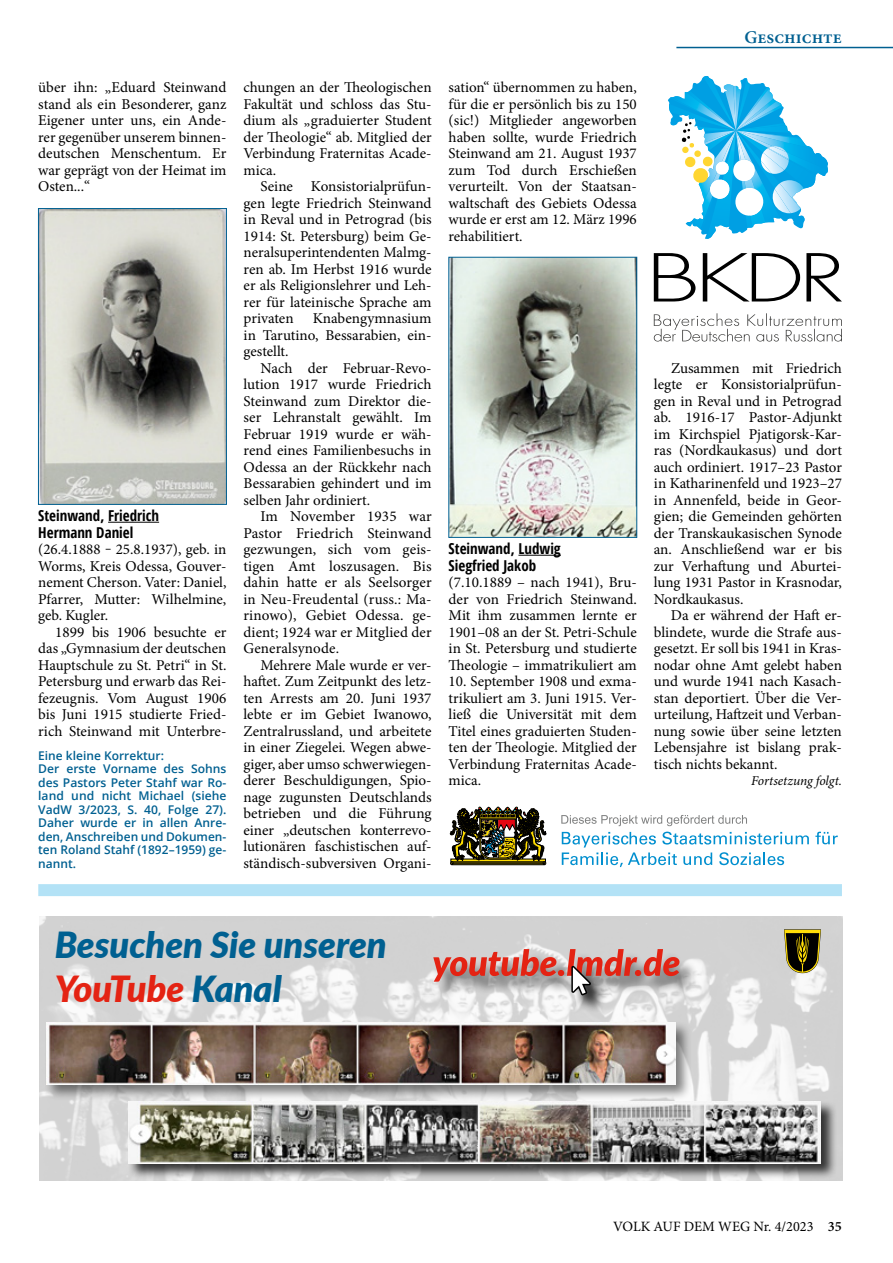
<style>
.page{position:relative;width:893px;height:1263px;background:#fff}
.page>*{position:absolute;margin:0;border:0;box-sizing:border-box;transform-origin:0 0}
.t1{font:italic 900 36px/43.2px "Lato";color:#006091}
.t2{font:600 18px "Minion Pro";color:#006091}
.t3{font:15px/16.5px "Minion Pro";color:#000;text-align:justify}
.t4{font:700 condensed 15px/16.5px "Open Sans";color:#000}
.t5{font:14.25px "Minion Pro";color:#000}
.t6{font:italic 13.5px "Minion Pro";letter-spacing:-.01em;color:#000}
.t7{font:600 12px/13.5px "Open Sans";color:#006091}
.s1{color:#e42313}
.s2{font-weight:600}
</style>
<div class="page">
<hr style="left:676px;top:47px;width:217px;height:1px;background:#006091">
<hr style="left:108px;top:522px;width:51px;height:1px;background:#000">
<hr style="left:518px;top:555px;width:43px;height:1px;background:#000">
<svg style="left:815px;top:832px;width:23px;height:12px"></svg>
<svg style="left:562px;top:832px;width:247px;height:35px"></svg>
<svg style="left:450px;top:806px;width:97px;height:59px"></svg>
<svg style="left:561px;top:815px;width:186px;height:11px"></svg>
<svg style="left:654px;top:253px;width:188px;height:48px"></svg>
<svg style="left:654px;top:313px;width:188px;height:28px"></svg>
<svg style="left:668px;top:76px;width:160px;height:163px"></svg>
<svg style="left:38px;top:208px;width:189px;height:297px;background:#adb2ad"></svg>
<svg style="left:448px;top:257px;width:189px;height:281px;background:#b0b6af"></svg>
<svg style="left:39px;top:916px;width:804px;height:265px;fill:#d2d2d2"></svg>
<div style="left:45px;top:1021px;width:646px;height:79px;background:#000;opacity:.5"></div>
<img style="left:47px;top:1022px;width:628px;height:62px">
<div style="left:435px;top:952px;width:263px;height:48px;background:#000;opacity:.5"></div>
<div style="left:574px;top:968px;width:36px;height:45px;background:#000;opacity:.75"></div>
<svg style="left:433px;top:949px;width:246px;height:46px;background:#c79692"></svg>
<div style="left:128px;top:1101px;width:708px;height:78px;background:#000;opacity:.75"></div>
<img style="left:129px;top:1101px;width:692px;height:62px">
<svg style="left:784px;top:929px;width:37px;height:44px;background:#5c5422"></svg>
<div style="left:38px;top:884px;width:804px;height:12px;background:#b3e2f6"></div>
<p class="t3" style="left:38px;top:79px;width:190px">über ihn: „Eduard Steinwand stand als ein Besonderer, ganz Eigener unter uns, ein Ande&shy;rer gegenüber unserem binnen&shy;deutschen Menschentum. Er war geprägt von der Heimat im Osten...“</p>
<p class="t4" style="left:38px;top:507px;width:122px">Steinwand, Friedrich<br>Hermann Daniel</p>
<p class="t3" style="left:38px;top:541px;width:190px">(26.4.1888 ‒ 25.8.1937), geb. in Worms, Kreis Odessa, Gouver&shy;nement Cherson. Vater: Daniel, Pfarrer, Mutter: Wilhelmine, geb. Kugler.</p>
<p class="t3" style="left:38px;top:624px;width:190px;text-indent:17px">1899 bis 1906 besuchte er das „Gymnasium der deutschen Hauptschule zu St. Petri“ in St.<br>Petersburg und erwarb das Rei&shy;fezeugnis. Vom August 1906 bis Juni 1915 studierte Fried&shy;rich Steinwand mit Unterbre-</p>
<p class="t7" style="left:38px;top:748px;width:190px">Eine kleine Korrektur:<br>Der erste Vorname des Sohns des Pastors Peter Stahf war Ro&shy;land und nicht Michael (siehe<br>VadW 3/2023, S. 40, Folge 27).<br>Daher wurde er in allen Anre&shy;den, Anschreiben und Dokumen&shy;ten Roland Stahf (1892–1959) ge&shy;nannt.</p>
<p class="t3" style="left:243px;top:79px;width:190px">chungen an der Theologischen Fakultät und schloss das Stu&shy;dium als „graduierter Student der Theologie“ ab. Mitglied der Verbindung Fraternitas Acade&shy;mica.</p>
<p class="t3" style="left:244px;top:178px;width:189px;text-indent:17px">Seine Konsistorialprüfun&shy;gen legte Friedrich Steinwand in Reval und in Petrograd (bis 1914: St. Petersburg) beim Ge&shy;neralsuperintendenten Malmg&shy;ren ab. Im Herbst 1916 wurde er als Religionslehrer und Leh&shy;rer für lateinische Sprache am privaten</p>
<p class="t3" style="left:244px;top:310px;width:189px;text-indent:69px">Knabengymnasium in Tarutino, Bessarabien, ein&shy;gestellt.</p>
<p class="t3" style="left:244px;top:360px;width:189px;text-indent:17px">Nach der Februar-Revo&shy;lution 1917 wurde Friedrich Steinwand zum Direktor die&shy;ser Lehranstalt gewählt. Im Februar 1919 wurde er wäh&shy;rend eines Familienbesuchs in Odessa an der Rückkehr nach Bessarabien gehindert und im selben Jahr ordiniert.</p>
<p class="t3" style="left:243px;top:508px;width:190px;text-indent:17px">Im November 1935 war Pastor Friedrich Steinwand gezwungen, sich vom geis&shy;tigen Amt loszusagen. Bis dahin hatte er als Seelsorger in Neu-Freudental (russ.: Ma&shy;rinowo), Gebiet Odessa. ge&shy;dient; 1924 war er Mitglied der Generalsynode.</p>
<p class="t3" style="left:243px;top:657px;width:190px;text-indent:17px">Mehrere Male wurde er ver&shy;haftet. Zum Zeitpunkt des letz&shy;ten Arrests am 20. Juni 1937 lebte er im Gebiet Iwanowo, Zentralrussland, und arbeitete in einer Ziegelei. Wegen abwe&shy;giger, aber umso schwerwiegen&shy;derer Beschuldigungen, Spio&shy;nage zugunsten Deutschlands betrieben und die Führung einer „deutschen konterrevo&shy;lutionären faschistischen auf&shy;ständisch-subversiven Organi-</p>
<p class="t3" style="left:449px;top:79px;width:190px">sation“ übernommen zu haben, für die er persönlich bis zu 150 (sic!) Mitglieder angeworben haben sollte, wurde Friedrich Steinwand am 21. August 1937 zum Tod durch Erschießen verurteilt. Von der Staatsan&shy;waltschaft des Gebiets Odessa wurde er erst am 12. März 1996 rehabilitiert.</p>
<p class="t4" style="left:449px;top:540px;width:114px">Steinwand, Ludwig<br>Siegfried Jakob</p>
<p class="t3" style="left:449px;top:574px;width:190px">(7.10.1889 – nach 1941), Bru&shy;der von Friedrich Steinwand.<br>Mit ihm zusammen lernte er 1901–08 an der St. Petri-Schule in St. Petersburg und studierte Theologie – immatrikuliert am</p>
<p class="t3" style="left:449px;top:673px;width:190px">10. September 1908 und exma&shy;trikuliert am 3. Juni 1915. Ver&shy;ließ die Universität mit dem Titel eines graduierten Studen&shy;ten der Theologie. Mitglied der Verbindung Fraternitas Acade&shy;mica.</p>
<p class="t2" style="left:744px;top:24px;width:99px">Geschichte</p>
<p class="t3" style="left:654px;top:360px;width:190px;text-indent:17px">Zusammen mit Friedrich legte er Konsistorialprüfun&shy;gen in Reval und in Petrograd ab. 1916-17 Pastor-Adjunkt im Kirchspiel Pjatigorsk-Kar&shy;ras (Nordkaukasus) und dort auch ordiniert. 1917–23 Pastor in Katharinenfeld und 1923–27 in Annenfeld, beide in Geor&shy;gien; die Gemeinden gehörten der Transkaukasischen Synode an. Anschließend war er bis zur Verhaftung und Aburtei&shy;lung 1931 Pastor in Krasnodar, Nordkaukasus.</p>
<p class="t3" style="left:654px;top:607px;width:190px;text-indent:17px">Da er während der Haft er&shy;blindete, wurde die Strafe aus&shy;gesetzt. Er soll bis 1941 in Kras&shy;nodar ohne Amt gelebt haben und wurde 1941 nach Kasach&shy;stan deportiert. Über die Ver&shy;urteilung, Haftzeit und Verban&shy;nung sowie über seine letzten Lebensjahre ist bislang prak&shy;tisch nichts bekannt.</p>
<p class="t6" style="left:751px;top:771px;width:92px">Fortsetzung folgt.</p>
<h1 class="t1" style="left:55px;top:922px;width:333px">Besuchen Sie unseren<br><span class="s1">YouTube</span> Kanal</h1>
<p class="t5" style="left:613px;top:1216px;width:230px">VOLK AUF DEM WEG Nr. 4/2023 <span class="s2">35</span></p>
</div>
